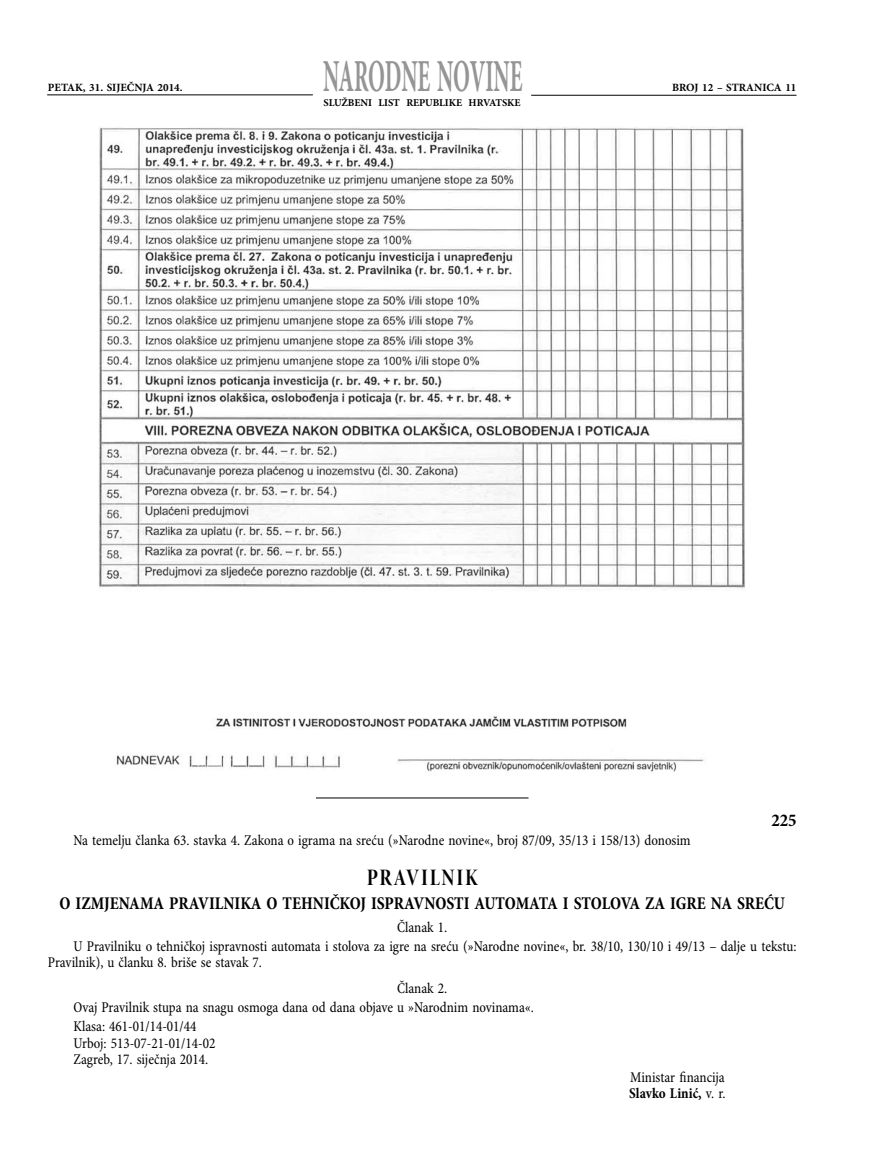
<style>
.page{position:relative;width:872px;height:1170px;background:#fff}
.page>*{position:absolute;margin:0;border:0;box-sizing:border-box;transform-origin:0 0}
.t1{font:700 45.9px "Minion Pro";letter-spacing:-.01em;color:#959595;scale:.48 1}
.t2{font:24px "Minion Pro Bold Cn Disp";letter-spacing:.075em;color:#000;scale:.94 1}
.t3{font:700 condensed 18px "Minion Pro";color:#000;scale:.94 1}
.t4{font:700 condensed 18px "Minion Pro";color:#000}
.t5{font:condensed 15px/19.4px "Minion Pro";color:#000;scale:.95 1}
.t6{font:700 11.1px "Minion Pro";color:#000}
.t7{font:700 10.5px "Minion Pro";letter-spacing:-.01em;color:#000}
.s1{font-weight:700}
</style>
<div class="page">
<hr style="left:531px;top:95px;width:265px;height:1px;background:#000">
<hr style="left:47px;top:95px;width:266px;height:1px;background:#000">
<hr style="left:316px;top:797px;width:212px;height:1px;background:#000">
<img style="left:99px;top:127px;width:646px;height:645px">
<p class="t6" style="left:48px;top:82px;width:136px">PETAK, 31. SIJEČNJA 2014.</p>
<h1 class="t1" style="left:323px;top:58px;width:417px">NARODNE NOVINE</h1>
<p class="t7" style="left:323px;top:98px;width:198px">SLUŽBENI LIST REPUBLIKE HR VA TSKE</p>
<p class="t6" style="left:672px;top:82px;width:126px">BROJ 12 – STRANICA 11</p>
<p class="t4" style="left:771px;top:812px;width:27px">225</p>
<p class="t5" style="left:73px;top:831px;width:651px">Na temelju članka 63. stavka 4. Zakona o igrama na sreću (»Narodne novine«, broj 87/09, 35/13 i 158/13) donosim</p>
<h2 class="t2" style="left:367px;top:862px;width:120px">PRAVILNIK</h2>
<p class="t3" style="left:59px;top:896px;width:773px">O IZMJENAMA PRAVILNIKA O TEHNIČKOJ ISPRAVNOSTI AUTOMATA I STOLOVA ZA IGRE NA SREĆU</p>
<p class="t5" style="left:73px;top:918px;width:762px;text-indent:324px">Članak 1.<br>U Pravilniku o tehničkoj ispravnosti automata i stolova za igre na sreću (»Narodne novine«, br. 38/10, 130/10 i 49/13 – dalje u tekstu:</p>
<p class="t5" style="left:48px;top:953px;width:227px">Pravilnik), u članku 8. briše se stavak 7.</p>
<p class="t5" style="left:73px;top:979px;width:486px;text-indent:324px">Članak 2.<br>Ovaj Pravilnik stupa na snagu osmoga dana od dana objave u »Narodnim novinama«.<br>Klasa: 461-01/14-01/44</p>
<p class="t5" style="left:73px;top:1035px;width:151px;line-height:16px">Urboj: 513-07-21-01/14-02<br>Zagreb, 17. siječnja 2014.</p>
<p class="t5" style="left:629px;top:1069px;width:103px;line-height:16px">Ministar financija<br><span class="s1">Slavko Linić,</span> v. r.</p>
</div>
